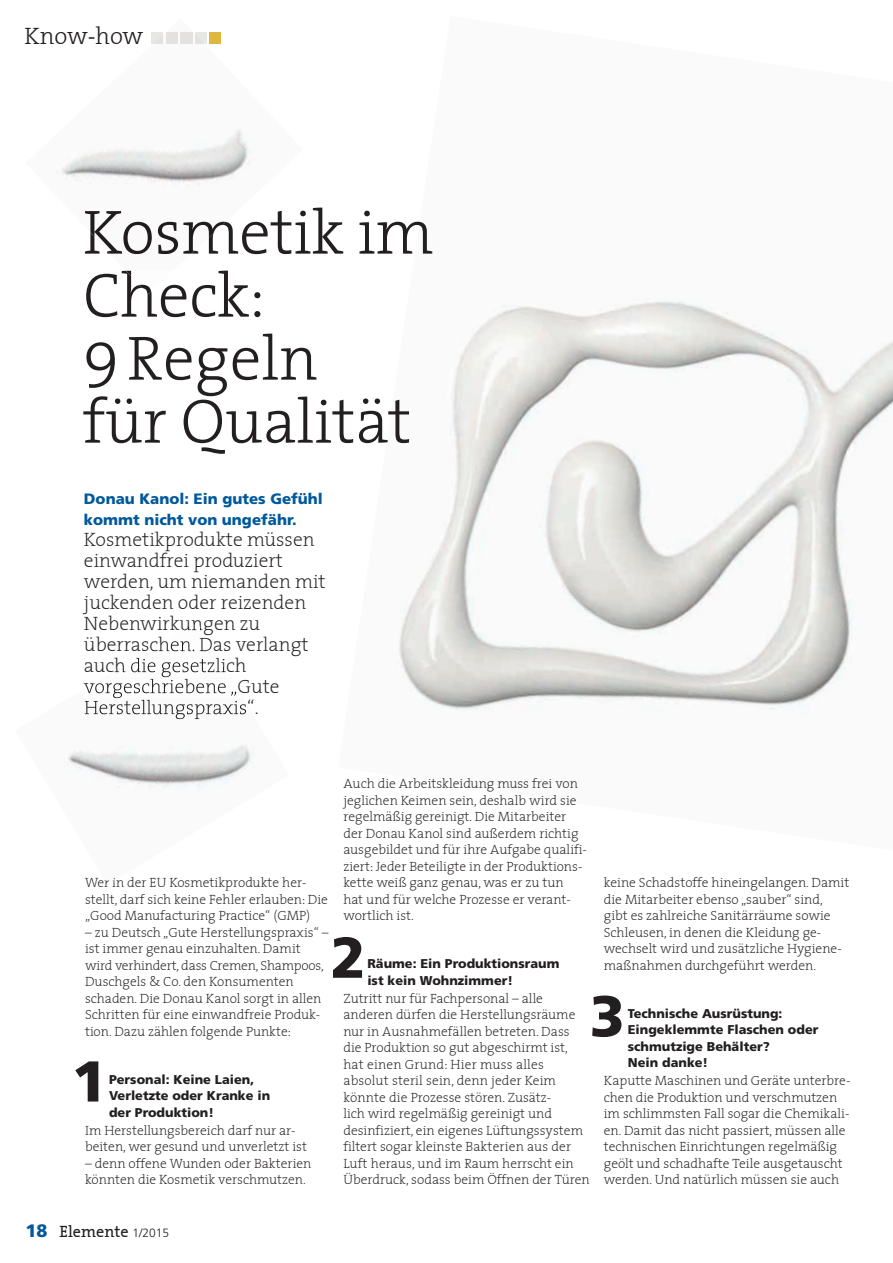
<style>
.page{position:relative;width:893px;height:1263px;background:#fff}
.page>*{position:absolute;margin:0;border:0;box-sizing:border-box;transform-origin:0 0}
.t1{font:63px/63px "The Serif Light Plain";letter-spacing:-.005em;color:#231f20}
.t2{font:900 57.45px "Frutiger";color:#231f20}
.t3{font:24px "The Serif Light Plain";color:#231f20}
.t4{font:19.5px/21px "The Serif Extra Light Plain";color:#231f20}
.t5{font:16.2px "The Serif Plain";color:#231f20}
.t6{font:900 15px/21px "Frutiger";color:#00599b}
.t7{font:13.5px/16.5px "The Serif Extra Light Plain";color:#231f20}
.t8{font:900 12.75px/16.5px "Frutiger";color:#231f20}
.s1{font-family:"Frutiger";font-weight:900;font-size:18px;color:#00599b}
.s2{font-family:"Frutiger";font-weight:300;font-size:12px}
</style>
<div class="page">
<img style="left:398px;top:301px;width:495px;height:414px">
<img style="left:61px;top:32px;width:189px;height:239px">
<svg style="left:153px;top:32px;width:51px;height:12px"></svg>
<img style="left:85px;top:208px;width:156px;height:46px">
<img style="left:126px;top:271px;width:25px;height:23px">
<img style="left:183px;top:621px;width:22px;height:14px">
<img style="left:68px;top:677px;width:187px;height:113px">
<img style="left:151px;top:637px;width:64px;height:15px">
<img style="left:111px;top:658px;width:115px;height:19px">
<img style="left:84px;top:679px;width:159px;height:19px">
<img style="left:85px;top:700px;width:170px;height:19px">
<img style="left:105px;top:878px;width:10px;height:6px">
<h3 class="t3" style="left:24px;top:16px;width:120px">Know-how</h3>
<h1 class="t1" style="left:83px;top:199px;width:352px">Kosmetik im<br>Check:<br>9 Regeln<br>für Qualität</h1>
<p class="t6" style="left:84px;top:488px;width:240px">Donau Kanol: Ein gutes Gefühl kommt nicht von ungefähr.</p>
<h3 class="t4" style="left:84px;top:528px;width:243px">Kosmetikprodukte müssen einwandfrei produziert werden, um niemanden mit juckenden oder reizenden<br>Nebenwirkungen zu überraschen. Das verlangt</h3>
<p class="t7" style="left:343px;top:775px;width:245px">Auch die Arbeitskleidung muss frei von jeglichen Keimen sein, deshalb wird sie regelmäßig gereinigt. Die Mitarbeiter der Donau Kanol sind außerdem richtig ausgebildet und für ihre Aufgabe qualifi&shy;ziert: Jeder Beteiligte in der Produktions&shy;kette weiß ganz genau, was er zu tun hat und für welche Prozesse er verant&shy;wortlich ist.</p>
<p class="t8" style="left:367px;top:956px;width:194px">Räume: Ein Produktionsraum ist kein Wohnzimmer!</p>
<p class="t7" style="left:343px;top:989px;width:248px">Zutritt nur für Fachpersonal – alle<br>an deren dürfen die Herstellungsräume nur in Ausnahmefällen betreten. Dass die Produktion so gut abgeschirmt ist, hat einen Grund: Hier muss alles<br>abso lut steril sein, denn jeder Keim könnte die Prozesse stören. Zusätz-<br>lich wird regelmäßig gereinigt und desinfiziert, ein eigenes Lüf tungs system filtert sogar kleinste Bakterien aus der Luft heraus, und im Raum herrscht ein Überdruck, sodass beim Öffnen der Türen</p>
<p class="t7" style="left:604px;top:874px;width:247px">keine Schadstoffe hineingelangen. Damit die Mitarbeiter ebenso „sauber“ sind, gibt es zahlreiche Sanitärräume sowie Schleusen, in denen die Kleidung ge&shy;wechselt wird und zusätzliche Hygiene&shy;maßnahmen durchgeführt werden.</p>
<p class="t8" style="left:628px;top:1005px;width:192px">Technische Ausrüstung:<br>Eingeklemmte Flaschen oder schmutzige Behälter?<br>Nein danke!</p>
<p class="t7" style="left:604px;top:1072px;width:248px">Kaputte Maschinen und Geräte unterbre&shy;chen die Produktion und verschmutzen im schlimmsten Fall sogar die Chemikali&shy;en. Damit das nicht passiert, müssen alle technischen Einrichtungen regelmäßig geölt und schadhafte Teile ausgetauscht werden. Und natürlich müssen sie auch</p>
<p class="t7" style="left:85px;top:874px;width:244px">Wer in der EU Kosmetikprodukte her&shy;stellt, darf sich keine Fehler erlauben: Die „Good Manufacturing Practice“ (GMP)</p>
<p class="t7" style="left:85px;top:923px;width:245px">– zu Deutsch „Gute Herstellungspraxis“ – ist immer genau einzuhalten. Damit wird verhindert, dass Cremen, Shampoos, Duschgels &amp; Co. den Konsumenten schaden. Die Donau Kanol sorgt in allen Schritten für eine einwandfreie Produk&shy;tion. Dazu zählen folgende Punkte:</p>
<p class="t8" style="left:109px;top:1071px;width:163px">Personal: Keine Laien,<br>Verletzte oder Kranke in der Produktion!</p>
<p class="t7" style="left:85px;top:1121px;width:223px">Im Herstellungsbereich darf nur ar&shy;beiten, wer gesund und unverletzt ist</p>
<p class="t7" style="left:85px;top:1154px;width:228px">– denn offene Wunden oder Bakterien könnten die Kosmetik verschmutzen.</p>
<h2 class="t2" style="left:331px;top:923px;width:37px">2</h2>
<h2 class="t2" style="left:590px;top:981px;width:37px">3</h2>
<h2 class="t2" style="left:72px;top:1047px;width:37px">1</h2>
<p class="t5" style="left:26px;top:1218px;width:145px"><span class="s1">18</span> Elemente <span class="s2">1/2015</span></p>
</div>
